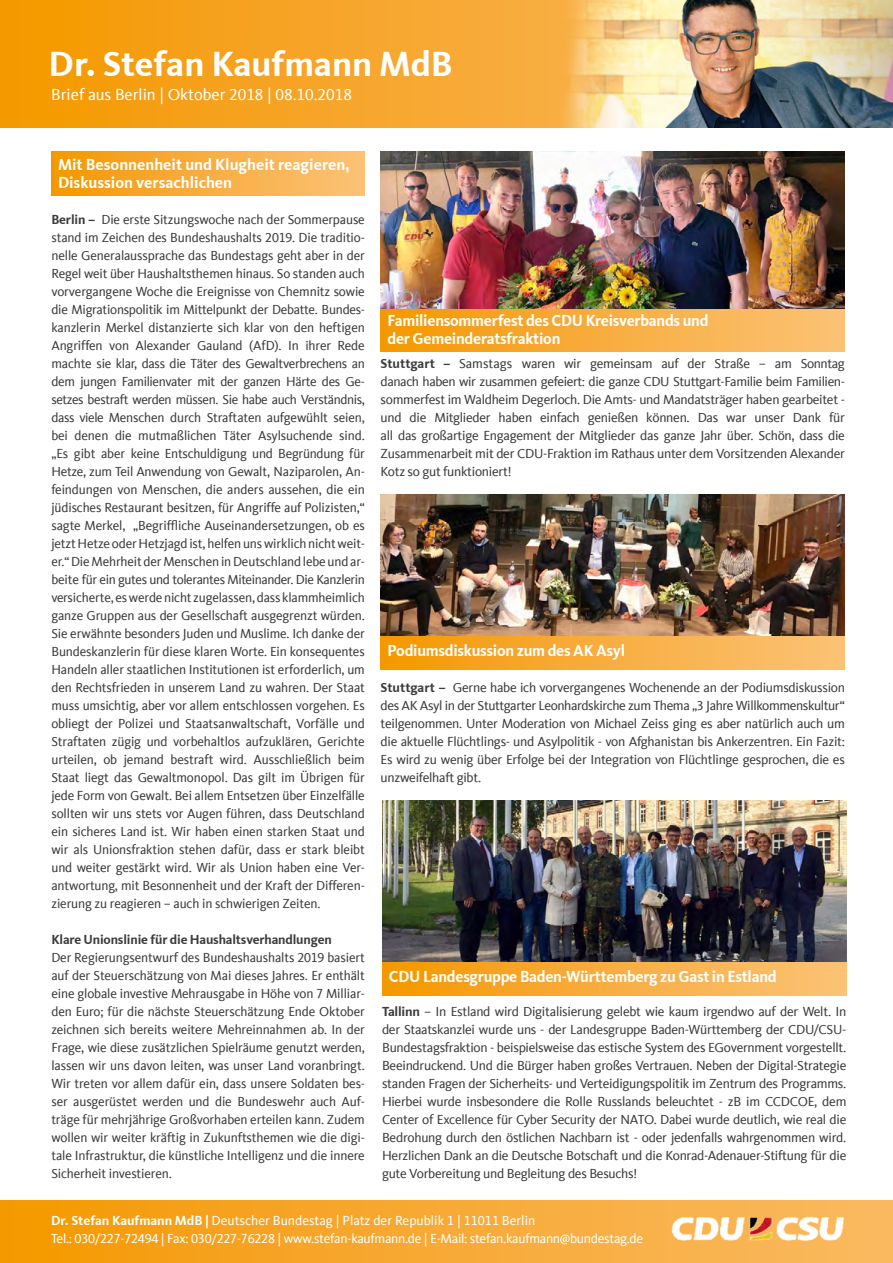
<style>
.page{position:relative;width:893px;height:1263px;background:#fff}
.page>*{position:absolute;margin:0;border:0;box-sizing:border-box;transform-origin:0 0}
.t1{font:700 36px "CDU Kievit Tab";color:#fff}
.t2{font:700 16.5px/18px "CDU Kievit Tab";letter-spacing:-.015em;color:#fff;scale:.95 1}
.t3{font:700 16.5px/18px "CDU Kievit Tab";letter-spacing:-.015em;color:#fff}
.t4{font:16.5px "CDU Kievit Tab";color:#fff}
.t5{font:13.5px/18px "CDU Kievit Tab";letter-spacing:-.02em;color:#3c3c3b;text-align:justify}
.t6{font:13.5px/18px "CDU Kievit Tab";letter-spacing:-.02em;color:#fff}
.t7{font:700 13.5px "CDU Kievit Tab";letter-spacing:-.01em;color:#3c3c3b}
.s1{font-weight:700}
</style>
<div class="page">
<svg style="left:0;top:0;width:559px;height:128px;background:#f6a321"></svg>
<div style="left:0;top:1200px;width:893px;height:63px;background:linear-gradient(to right,#f59903,#faba64)"></div>
<img style="left:669px;top:1215px;width:177px;height:26px">
<img style="left:559px;top:0;width:334px;height:128px">
<img style="left:381px;top:152px;width:464px;height:157px">
<img style="left:381px;top:494px;width:464px;height:142px">
<img style="left:382px;top:800px;width:464px;height:162px">
<div style="left:51px;top:152px;width:314px;height:44px;background:linear-gradient(to right,#f59802,#fbc379)"></div>
<div style="left:381px;top:309px;width:464px;height:43px;background:linear-gradient(to right,#f59802,#fbc379)"></div>
<div style="left:381px;top:636px;width:464px;height:34px;background:linear-gradient(to right,#f59802,#fbc379)"></div>
<div style="left:382px;top:962px;width:464px;height:34px;background:linear-gradient(to right,#f59802,#fbc379)"></div>
<h1 class="t1" style="left:49px;top:43px;width:406px">Dr. Stefan Kaufmann MdB</h1>
<p class="t4" style="left:51px;top:85px;width:302px">Brief aus Berlin | Oktober 2018 | 08.10.2018</p>
<p class="t3" style="left:58px;top:156px;width:293px">Mit Besonnenheit und Klugheit reagieren,<br>Diskussion versachlichen</p>
<p class="t5" style="left:51px;top:211px;width:315px"><span class="s1">Berlin –</span> Die erste Sitzungswoche nach der Sommerpause stand im Zeichen des Bundeshaushalts 2019. Die traditio&shy;nelle Generalaussprache das Bundestags geht aber in der Regel weit über Haushaltsthemen hinaus. So standen auch vorvergangene Woche die Ereignisse von Chemnitz sowie die Migrationspolitik im Mittelpunkt der Debatte. Bundes&shy;kanzlerin Merkel distanzierte sich klar von den heftigen Angriffen von Alexander Gauland (AfD). In ihrer Rede machte sie klar, dass die Täter des Gewaltverbrechens an dem jungen Familienvater mit der ganzen Härte des Ge&shy;setzes bestraft werden müssen. Sie habe auch Verständnis, dass viele Menschen durch Straftaten aufgewühlt seien, bei denen die mutmaßlichen Täter Asylsuchende sind. „Es gibt aber keine Entschuldigung und Begründung für Hetze, zum Teil Anwendung von Gewalt, Naziparolen, An&shy;feindungen von Menschen, die anders aussehen, die ein jüdisches Restaurant besitzen, für Angriffe auf Polizisten,“ sagte Merkel, „Begriffliche Auseinandersetzungen, ob es jetzt Hetze oder Hetzjagd ist, helfen uns wirklich nicht weit&shy;er.“ Die Mehrheit der Menschen in Deutschland lebe und ar&shy;beite für ein gutes und tolerantes Miteinander. Die Kanzlerin versicherte, es werde nicht zugelassen, dass klammheimlich ganze Gruppen aus der Gesellschaft ausgegrenzt würden.<br>Sie erwähnte besonders Juden und Muslime. Ich danke der Bundeskanzlerin für diese klaren Worte. Ein konsequentes Handeln aller staatlichen Institutionen ist erforderlich, um den Rechtsfrieden in unserem Land zu wahren. Der Staat muss umsichtig, aber vor allem entschlossen vorgehen. Es obliegt der Polizei und Staatsanwaltschaft, Vorfälle und Straftaten zügig und vorbehaltlos aufzuklären, Gerichte urteilen, ob jemand bestraft wird. Ausschließlich beim Staat liegt das Gewaltmonopol. Das gilt im Übrigen für jede Form von Gewalt. Bei allem Entsetzen über Einzelfälle sollten wir uns stets vor Augen führen, dass Deutschland ein sicheres Land ist. Wir haben einen starken Staat und wir als Unionsfraktion stehen dafür, dass er stark bleibt und weiter gestärkt wird. Wir als Union haben eine Ver&shy;antwortung, mit Besonnenheit und der Kraft der Differen&shy;zierung zu reagieren – auch in schwierigen Zeiten.</p>
<p class="t7" style="left:51px;top:932px;width:282px">Klare Unionslinie für die Haushaltsverhandlungen</p>
<p class="t5" style="left:51px;top:949px;width:315px">Der Regierungsentwurf des Bundeshaushalts 2019 basiert auf der Steuerschätzung von Mai dieses Jahres. Er enthält eine globale investive Mehrausgabe in Höhe von 7 Milliar&shy;den Euro; für die nächste Steuerschätzung Ende Oktober zeichnen sich bereits weitere Mehreinnahmen ab. In der Frage, wie diese zusätzlichen Spielräume genutzt werden, lassen wir uns davon leiten, was unser Land voranbringt.<br>Wir treten vor allem dafür ein, dass unsere Soldaten bes&shy;ser ausgerüstet werden und die Bundeswehr auch Auf&shy;träge für mehrjährige Großvorhaben erteilen kann. Zudem wollen wir weiter kräftig in Zukunftsthemen wie die digi&shy;tale Infrastruktur, die künstliche Intelligenz und die innere Sicherheit investieren.</p>
<p class="t2" style="left:387px;top:311px;width:339px">Familiensommerfest des CDU Kreisverbands und der Gemeinderatsfraktion</p>
<p class="t5" style="left:381px;top:355px;width:466px"><span class="s1">Stuttgart –</span> Samstags waren wir gemeinsam auf der Straße – am Sonntag danach haben wir zusammen gefeiert: die ganze CDU Stuttgart-Familie beim Familien&shy;sommerfest im Waldheim Degerloch. Die Amts- und Mandatsträger haben gearbeitet - und die Mitglieder haben einfach genießen können. Das war unser Dank für all das großartige Engagement der Mitglieder das ganze Jahr über. Schön, dass die Zusammenarbeit mit der CDU-Fraktion im Rathaus unter dem Vorsitzenden Alexander Kotz so gut funktioniert!</p>
<p class="t2" style="left:387px;top:642px;width:252px">Podiumsdiskussion zum des AK Asyl</p>
<p class="t5" style="left:381px;top:679px;width:466px"><span class="s1">Stuttgart –</span> Gerne habe ich vorvergangenes Wochenende an der Podiumsdiskussion des AK Asyl in der Stuttgarter Leonhardskirche zum Thema „3 Jahre Willkommenskultur“ teilgenommen. Unter Moderation von Michael Zeiss ging es aber natürlich auch um die aktuelle Flüchtlings- und Asylpolitik - von Afghanistan bis Ankerzentren. Ein Fazit:<br>Es wird zu wenig über Erfolge bei der Integration von Flüchtlinge gesprochen, die es unzweifelhaft gibt.</p>
<p class="t2" style="left:389px;top:967px;width:410px">CDU Landesgruppe Baden-Württemberg zu Gast in Estland</p>
<p class="t5" style="left:382px;top:1003px;width:466px"><span class="s1">Tallinn</span> – In Estland wird Digitalisierung gelebt wie kaum irgendwo auf der Welt. In der Staatskanzlei wurde uns - der Landesgruppe Baden-Württemberg der CDU/CSU-Bundestagsfraktion - beispielsweise das estische System des EGovernment vorgestellt.<br>Beeindruckend. Und die Bürger haben großes Vertrauen. Neben der Digital-Strategie standen Fragen der Sicherheits- und Verteidigungspolitik im Zentrum des Programms.<br>Hierbei wurde insbesondere die Rolle Russlands beleuchtet - zB im CCDCOE, dem Center of Excellence für Cyber Security der NATO. Dabei wurde deutlich, wie real die Bedrohung durch den östlichen Nachbarn ist - oder jedenfalls wahrgenommen wird.<br>Herzlichen Dank an die Deutsche Botschaft und die Konrad-Adenauer-Stiftung für die gute Vorbereitung und Begleitung des Besuchs!</p>
<p class="t6" style="left:51px;top:1211px;width:594px"><span class="s1">Dr. Stefan Kaufmann MdB |</span> Deutscher Bundestag | Platz der Republik 1 | 11011 Berlin<br>Tel.: 030/227-72494 | Fax: 030/227-76228 | www.stefan-kaufmann.de | E-Mail: stefan.kaufmann@bundestag.de</p>
</div>
